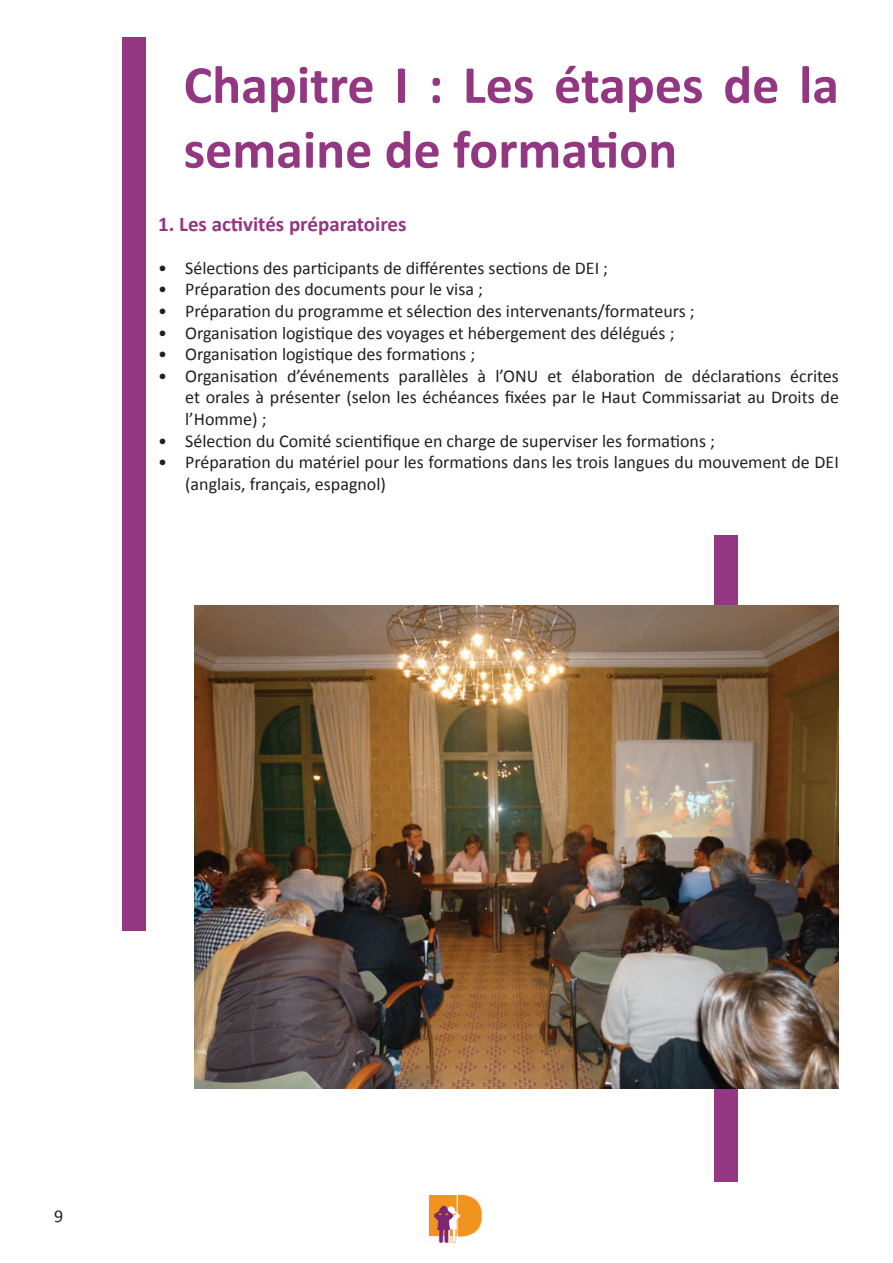
<style>
.page{position:relative;width:893px;height:1263px;background:#fff}
.page>*{position:absolute;margin:0;border:0;box-sizing:border-box;transform-origin:0 0}
.t1{font:700 54px/64.8px "Calibri";color:#933783}
.t2{font:700 21px "Calibri";color:#933783}
.t3{font:18px/21.6px "Calibri";color:#231f20;text-align:justify}
</style>
<div class="page">
<div style="left:715px;top:535px;width:23px;height:647px;background:#933783"></div>
<img style="left:195px;top:605px;width:644px;height:483px">
<img style="left:428px;top:1194px;width:54px;height:49px">
<div style="left:123px;top:38px;width:23px;height:893px;background:#933783"></div>
<h1 class="t1" style="left:184px;top:50px;width:657px">Chapitre I : Les étapes de la semaine de formation</h1>
<p class="t2" style="left:158px;top:211px;width:250px">1. Les activités préparatoires</p>
<p class="t3" style="left:158px;top:256px;width:451px">• Sélections des participants de différentes sections de DEI ;</p>
<p class="t3" style="left:158px;top:278px;width:326px">• Préparation des documents pour le visa ;</p>
<p class="t3" style="left:158px;top:299px;width:538px">• Préparation du programme et sélection des intervenants/formateurs ;</p>
<p class="t3" style="left:158px;top:321px;width:518px">• Organisation logistique des voyages et hébergement des délégués ;</p>
<p class="t3" style="left:158px;top:343px;width:318px">• Organisation logistique des formations ;</p>
<p class="t3" style="left:185px;top:364px;width:655px;text-indent:-27px">• Organisation d’événements parallèles à l’ONU et élaboration de déclarations écrites et orales à présenter (selon les échéances fixées par le Haut Commissariat au Droits de l’Homme) ;</p>
<p class="t3" style="left:158px;top:429px;width:558px">• Sélection du Comité scientifique en charge de superviser les formations ;</p>
<p class="t3" style="left:185px;top:451px;width:655px;text-indent:-27px">• Préparation du matériel pour les formations dans les trois langues du mouvement de DEI (anglais, français, espagnol)</p>
<p class="t3" style="left:54px;top:1204px;width:11px">9</p>
</div>
